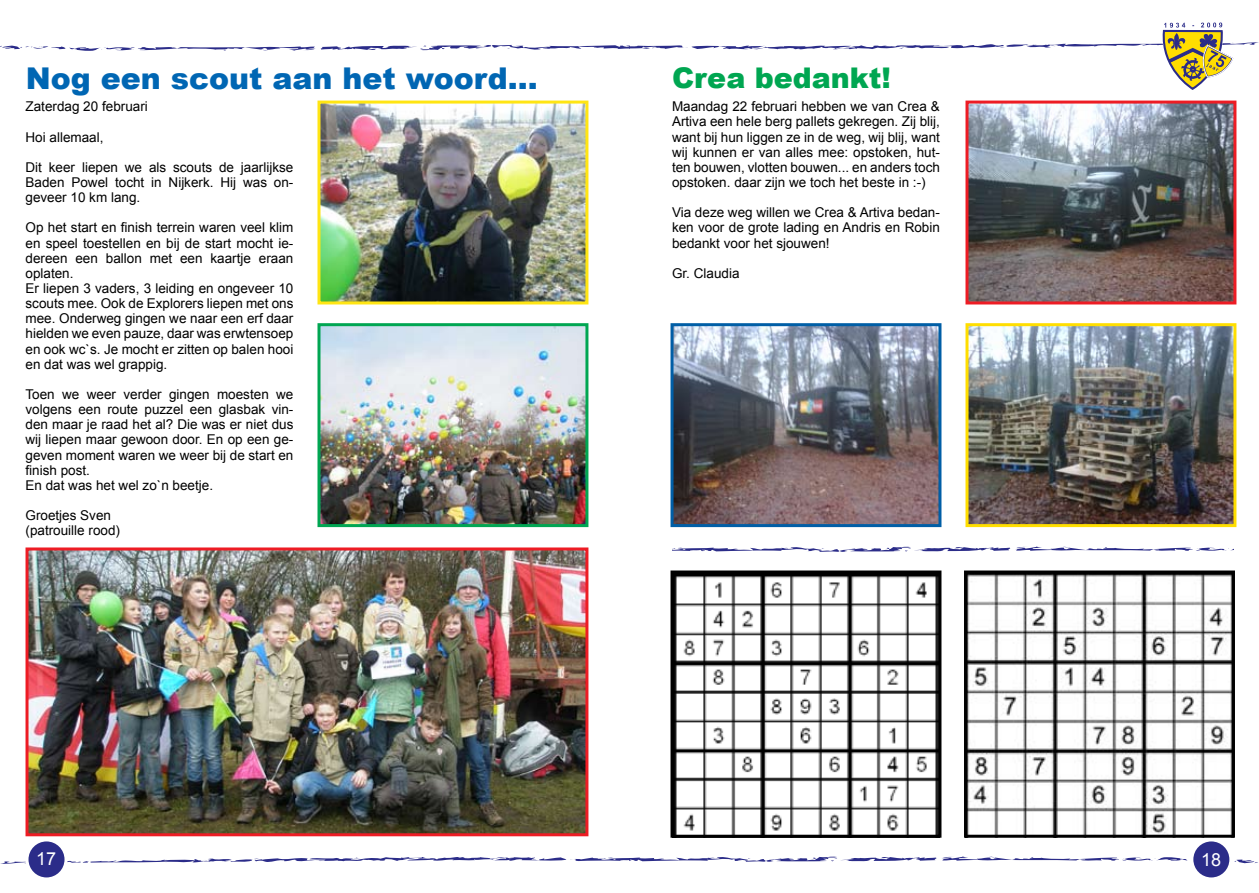
<style>
.page{position:relative;width:1259px;height:893px;background:#fff}
.page>*{position:absolute;margin:0;border:0;box-sizing:border-box;transform-origin:0 0}
.t1{font:900 30px "Arial";color:#0066b3}
.t2{font:900 28.5px "Arial";color:#00a651}
.t3{font:18px "Arial";color:#fff}
.t4{font:13.5px/15.1px "Arial";color:#000;text-align:justify}
</style>
<div class="page">
<img style="left:674px;top:574px;width:263px;height:260px">
<div style="left:670px;top:570px;width:271px;height:268px;border:3px solid #000"></div>
<img style="left:968px;top:574px;width:263px;height:260px">
<div style="left:964px;top:570px;width:271px;height:268px;border:3px solid #000"></div>
<div style="left:1191px;top:840px;width:39px;height:39px;background:#2b2c89;border-radius:50%"></div>
<div style="left:1190px;top:838px;width:42px;height:42px;border:3px solid #fff;border-radius:50%"></div>
<svg style="left:0;top:856px;width:1258px;height:8px"></svg>
<svg style="left:0;top:23px;width:1259px;height:67px"></svg>
<div style="left:27px;top:840px;width:39px;height:39px;background:#2b2c89;border-radius:50%"></div>
<div style="left:26px;top:838px;width:42px;height:42px;border:3px solid #fff;border-radius:50%"></div>
<img style="left:321px;top:105px;width:263px;height:195px">
<div style="left:317px;top:101px;width:271px;height:203px;border:3px solid #ffe513"></div>
<img style="left:321px;top:327px;width:263px;height:196px">
<div style="left:317px;top:323px;width:271px;height:204px;border:3px solid #00a652"></div>
<img style="left:30px;top:551px;width:554px;height:281px">
<div style="left:26px;top:547px;width:562px;height:289px;border:3px solid #ed1c24"></div>
<img style="left:969px;top:105px;width:263px;height:195px">
<div style="left:965px;top:101px;width:271px;height:203px;border:3px solid #ed1c24"></div>
<img style="left:969px;top:327px;width:263px;height:196px">
<div style="left:965px;top:323px;width:271px;height:204px;border:3px solid #ffde00"></div>
<img style="left:674px;top:327px;width:263px;height:196px">
<div style="left:670px;top:323px;width:271px;height:204px;border:3px solid #005ea6"></div>
<svg style="left:672px;top:546px;width:561px;height:6px"></svg>
<h1 class="t1" style="left:26px;top:57px;width:513px">Nog een scout aan het woord...</h1>
<h2 class="t2" style="left:672px;top:57px;width:220px">Crea bedankt!</h2>
<p class="t4" style="left:26px;top:99px;width:124px">Zaterdag 20 februari</p>
<p class="t4" style="left:26px;top:129px;width:80px">Hoi allemaal,</p>
<p class="t4" style="left:26px;top:160px;width:269px">Dit keer liepen we als scouts de jaarlijkse Baden Powel tocht in Nijkerk. Hij was on&shy;geveer 10 km lang.</p>
<p class="t4" style="left:26px;top:220px;width:269px;text-align:left">Op het start en finish terrein waren veel klim en speel toestellen en bij de start mocht ie&shy;dereen een ballon met een kaartje eraan oplaten.<br>Er liepen 3 vaders, 3 leiding en ongeveer 10 scouts mee. Ook de Explorers liepen met ons mee. Onderweg gingen we naar een erf daar hielden we even pauze, daar was erwtensoep en ook wc`s. Je mocht er zitten op balen hooi en dat was wel grappig.</p>
<p class="t4" style="left:26px;top:387px;width:269px;text-align:left">Toen we weer verder gingen moesten we volgens een route puzzel een glasbak vin&shy;den maar je raad het al? Die was er niet dus wij liepen maar gewoon door. En op een ge&shy;geven moment waren we weer bij de start en finish post.<br>En dat was het wel zo`n beetje.</p>
<p class="t4" style="left:26px;top:508px;width:96px">Groetjes Sven (patrouille rood)</p>
<p class="t4" style="left:672px;top:99px;width:269px">Maandag 22 februari hebben we van Crea &amp; Artiva een hele berg pallets gekregen. Zij blij, want bij hun liggen ze in de weg, wij blij, want wij kunnen er van alles mee: opstoken, hut&shy;ten bouwen, vlotten bouwen... en anders toch opstoken. daar zijn we toch het beste in :-)</p>
<p class="t4" style="left:672px;top:205px;width:269px">Via deze weg willen we Crea &amp; Artiva bedan&shy;ken voor de grote lading en Andris en Robin bedankt voor het sjouwen!</p>
<p class="t4" style="left:672px;top:266px;width:69px">Gr. Claudia</p>
<h3 class="t3" style="left:36px;top:847px;width:22px">17</h3>
<h3 class="t3" style="left:1201px;top:847px;width:22px">18</h3>
</div>
